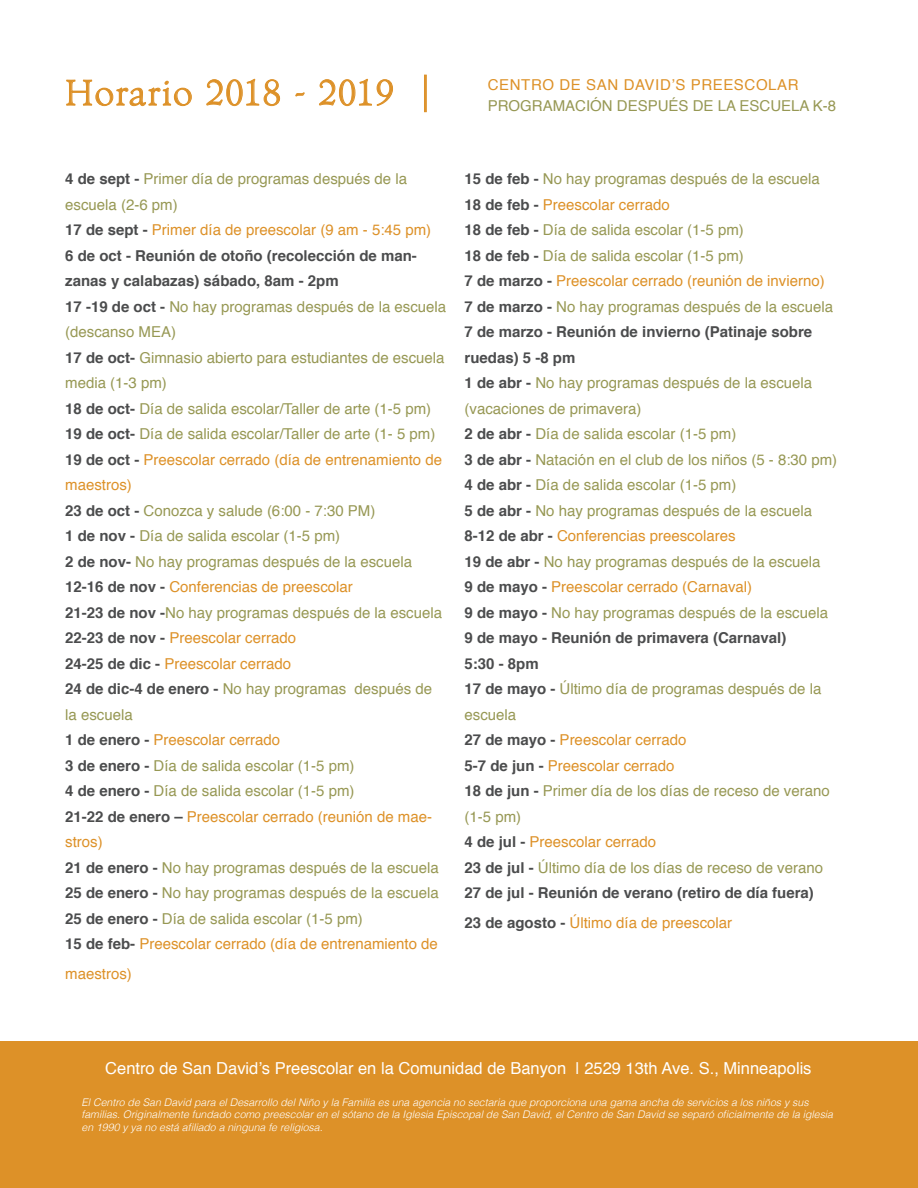
<style>
.page{position:relative;width:918px;height:1188px;background:#fff}
.page>*{position:absolute;margin:0;border:0;box-sizing:border-box;transform-origin:0 0}
.t1{font:300 36px "AT Administer";letter-spacing:.04em;color:#dd9128}
.t2{font:16.5px "Helvetica";color:#fff}
.t3{font:15px/25.5px "Helvetica";color:#979854}
.t4{font:15px "Helvetica";color:#dd9128}
.t5{font:15px "Helvetica";letter-spacing:.04em;color:#dd9128}
.t6{font:italic 300 10.5px/12.6px "Helvetica";color:#fff}
.s1{font-weight:700;color:#4b4c4d}
.s2{color:#dd9128}
</style>
<div class="page">
<div style="left:0;top:1042px;width:918px;height:146px;background:#dd9128"></div>
<svg style="left:66px;top:80px;width:126px;height:26px"></svg>
<svg style="left:206px;top:79px;width:74px;height:28px"></svg>
<svg style="left:295px;top:92px;width:10px;height:4px"></svg>
<svg style="left:319px;top:79px;width:74px;height:28px"></svg>
<div style="left:424px;top:75px;width:3px;height:37px;border:1px solid #dd9128"></div>
<h1 class="t1" style="left:65px;top:73px;width:368px">Horario 2018 - 2019 |</h1>
<p class="t5" style="left:488px;top:74px;width:312px">CENTRO DE SAN DAVID’S PREESCOLAR</p>
<p class="t3" style="left:488px;top:94px;width:350px">PROGRAMACIÓN DESPUÉS DE LA ESCUELA K-8</p>
<p class="t3" style="left:65px;top:166px;width:382px"><span class="s1">4 de sept -</span> Primer día de programas después de la escuela (2-6 pm)<br><span class="s1">17 de sept -</span> <span class="s2">Primer día de preescolar (9 am - 5:45 pm)<br></span><span class="s1">6 de oct - Reunión de otoño (recolección de man&shy;zanas y calabazas) sábado, 8am - 2pm<br>17 -19 de oct -</span> No hay programas después de la escuela (descanso MEA)<br><span class="s1">17 de oct-</span> Gimnasio abierto para estudiantes de escuela media (1-3 pm)<br><span class="s1">18 de oct-</span> Día de salida escolar/Taller de arte (1-5 pm)<br><span class="s1">19 de oct-</span> Día de salida escolar/Taller de arte (1- 5 pm)<br><span class="s1">19 de oct -</span> <span class="s2">Preescolar cerrado (día de entrenamiento de maestros)<br></span><span class="s1">23 de oct -</span> Conozca y salude (6:00 - 7:30 PM)<br><span class="s1">1 de nov -</span> Día de salida escolar (1-5 pm)<br><span class="s1">2 de nov-</span> No hay programas después de la escuela <span class="s1">12-16 de nov -</span> <span class="s2">Conferencias de preescolar<br></span><span class="s1">21-23 de nov -</span>No hay programas después de la escuela <span class="s1">22-23 de nov -</span> <span class="s2">Preescolar cerrado<br></span><span class="s1">24-25 de dic -</span> <span class="s2">Preescolar cerrado<br></span><span class="s1">24 de dic-4 de enero -</span> No hay programas después de la escuela<br><span class="s1">1 de enero -</span> <span class="s2">Preescolar cerrado<br></span><span class="s1">3 de enero -</span> Día de salida escolar (1-5 pm)<br><span class="s1">4 de enero -</span> Día de salida escolar (1-5 pm)<br><span class="s1">21-22 de enero –</span> <span class="s2">Preescolar cerrado (reunión de mae&shy;stros)<br></span><span class="s1">21 de enero -</span> No hay programas después de la escuela <span class="s1">25 de enero -</span> No hay programas después de la escuela <span class="s1">25 de enero -</span> Día de salida escolar (1-5 pm)<br><span class="s1">15 de feb-</span> <span class="s2">Preescolar cerrado (día de entrenamiento de</span></p>
<p class="t4" style="left:65px;top:962px;width:68px">maestros)</p>
<p class="t3" style="left:465px;top:166px;width:374px"><span class="s1">15 de feb -</span> No hay programas después de la escuela <span class="s1">18 de feb -</span> <span class="s2">Preescolar cerrado<br></span><span class="s1">18 de feb -</span> Día de salida escolar (1-5 pm)<br><span class="s1">18 de feb -</span> Día de salida escolar (1-5 pm)<br><span class="s1">7 de marzo -</span> <span class="s2">Preescolar cerrado (reunión de invierno)<br></span><span class="s1">7 de marzo -</span> No hay programas después de la escuela <span class="s1">7 de marzo - Reunión de invierno (Patinaje sobre ruedas) 5 -8 pm<br>1 de abr -</span> No hay programas después de la escuela (vacaciones de primavera)<br><span class="s1">2 de abr -</span> Día de salida escolar (1-5 pm)<br><span class="s1">3 de abr -</span> Natación en el club de los niños (5 - 8:30 pm)<br><span class="s1">4 de abr -</span> Día de salida escolar (1-5 pm)<br><span class="s1">5 de abr -</span> No hay programas después de la escuela <span class="s1">8-12 de abr -</span> <span class="s2">Conferencias preescolares<br></span><span class="s1">19 de abr -</span> No hay programas después de la escuela<br><span class="s1">9 de mayo -</span> <span class="s2">Preescolar cerrado (Carnaval)<br></span><span class="s1">9 de mayo -</span> No hay programas después de la escuela <span class="s1">9 de mayo - Reunión de primavera (Carnaval)<br>5:30 - 8pm<br>17 de mayo -</span> Último día de programas después de la escuela<br><span class="s1">27 de mayo -</span> <span class="s2">Preescolar cerrado<br></span><span class="s1">5-7 de jun -</span> <span class="s2">Preescolar cerrado<br></span><span class="s1">18 de jun -</span> Primer día de los días de receso de verano (1-5 pm)<br><span class="s1">4 de jul -</span> <span class="s2">Preescolar cerrado<br></span><span class="s1">23 de jul -</span> Último día de los días de receso de verano <span class="s1">27 de jul - Reunión de verano (retiro de día fuera)</span></p>
<p class="t4" style="left:465px;top:911px;width:269px"><span class="s1">23 de agosto -</span> Último día de preescolar</p>
<p class="t2" style="left:105px;top:1056px;width:708px">Centro de San David’s Preescolar en la Comunidad de Banyon | 2529 13th Ave. S., Minneapolis</p>
<p class="t6" style="left:82px;top:1095px;width:753px">El Centro de San David para el Desarrollo del Niño y la Familia es una agencia no sectaria que proporciona una gama ancha de servicios a los niños y sus familias. Originalmente fundado como preescolar en el sótano de la Iglesia Episcopal de San David, el Centro de San David se separó oficialmente de la iglesia en 1990 y ya no está afiliado a ninguna fe religiosa.</p>
</div>
